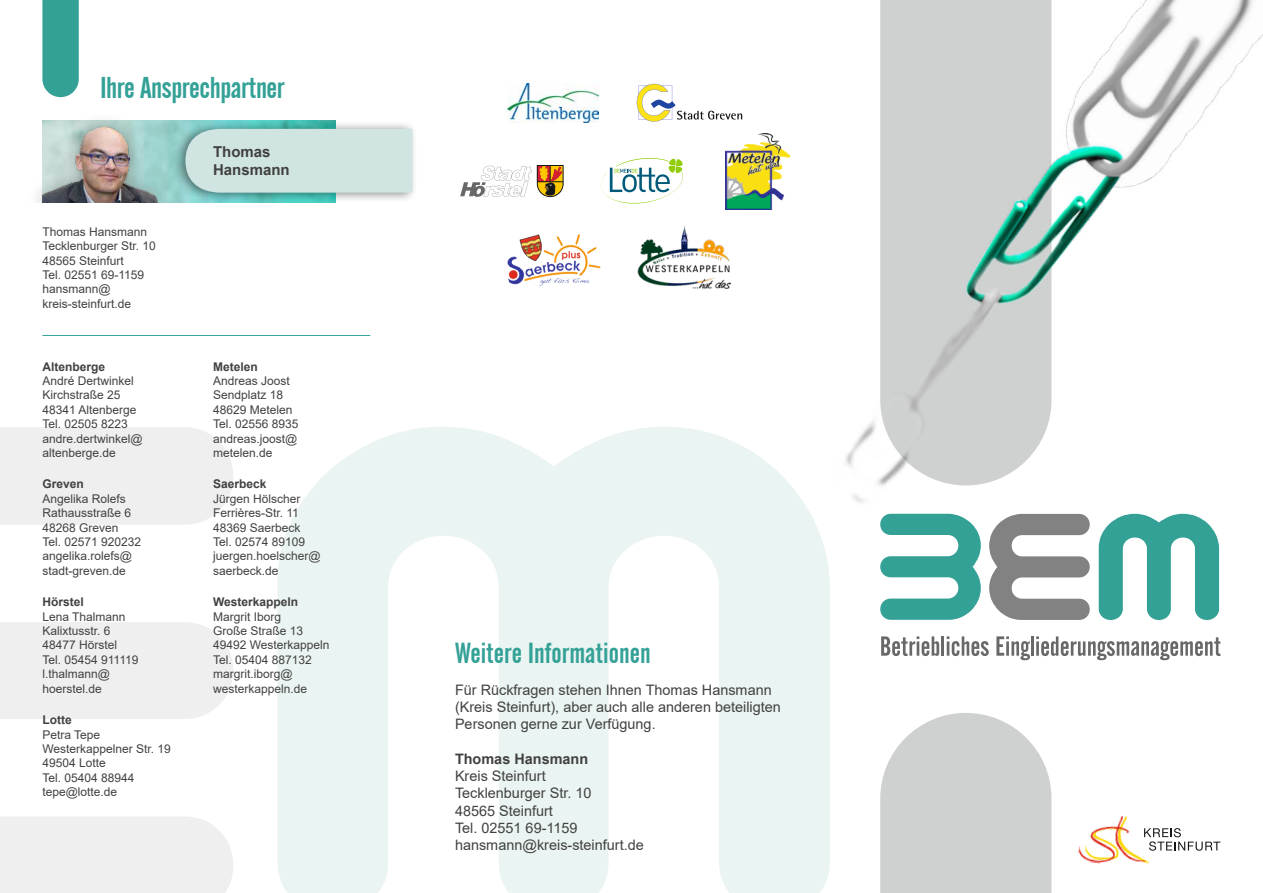
<style>
.page{position:relative;width:1263px;height:893px;background:#fff}
.page>*{position:absolute;margin:0;border:0;box-sizing:border-box;transform-origin:0 0}
.t1{font:30px "Alternate Gothic No 2 BT";letter-spacing:-.015em;color:#34a197}
.t2{font:28.8px "Alternate Gothic No 2 BT";color:#34a197}
.t3{font:700 15px/18px "Arial";color:#414140}
.t4{font:14.4px/17.2px "Arial";color:#414140}
.t5{font:700 14.4px "Arial";color:#414140}
.t6{font:12px/14.4px "Arial";color:#414140}
.t7{font:700 12px "Arial";color:#414140}
</style>
<div class="page">
<svg style="left:277px;top:427px;width:553px;height:466px;fill:#eaf4f2"></svg>
<svg style="left:0;top:427px;width:233px;height:466px;fill:#efefef"></svg>
<svg style="left:42px;top:0;width:37px;height:97px;background:#3fa69c"></svg>
<svg style="left:881px;top:636px;width:58px;height:20px"></svg>
<hr style="left:941px;top:636px;width:3px;height:20px;background:#686868">
<svg style="left:947px;top:636px;width:42px;height:20px"></svg>
<svg style="left:996px;top:636px;width:34px;height:24px"></svg>
<hr style="left:1031px;top:636px;width:3px;height:20px;background:#686868">
<svg style="left:1036px;top:636px;width:184px;height:24px"></svg>
<svg style="left:880px;top:713px;width:171px;height:180px;background:#d3d4d4"></svg>
<svg style="left:1156px;top:828px;width:64px;height:23px"></svg>
<img style="left:1078px;top:816px;width:78px;height:48px">
<img style="left:620px;top:0;width:643px;height:618px">
<div style="left:27px;top:112px;width:146px;height:108px;background:#151616;opacity:.35"></div>
<img style="left:42px;top:120px;width:122px;height:83px">
<div style="left:172px;top:121px;width:245px;height:82px;background:#151616;opacity:.5"></div>
<div style="left:185px;top:129px;width:227px;height:64px;background:#d0e5e2"></div>
<div style="left:213px;top:146px;width:159px;height:29px;background:#d0e5e2"></div>
<svg style="left:635px;top:83px;width:107px;height:40px"></svg>
<img style="left:507px;top:234px;width:94px;height:52px">
<img style="left:637px;top:226px;width:93px;height:62px">
<div style="left:31px;top:203px;width:323px;height:19px;background:#fff"></div>
<img style="left:507px;top:83px;width:91px;height:40px">
<img style="left:725px;top:134px;width:64px;height:76px">
<hr style="left:42px;top:335px;width:328px;height:1px;background:#34a197">
<svg style="left:601px;top:158px;width:83px;height:46px"></svg>
<svg style="left:460px;top:165px;width:103px;height:32px"></svg>
<h1 class="t1" style="left:100px;top:71px;width:186px">Ihre Ansprechpartner</h1>
<p class="t6" style="left:42px;top:224px;width:115px">Thomas Hansmann<br>Tecklenburger Str. 10<br>48565 Steinfurt<br>Tel. 02551 69-1159 hansmann@ kreis-steinfurt.de</p>
<p class="t7" style="left:42px;top:358px;width:64px">Altenberge</p>
<p class="t6" style="left:42px;top:374px;width:102px">André Dertwinkel<br>Kirchstraße 25<br>48341 Altenberge<br>Tel. 02505 8223 andre.dertwinkel@ altenberge.de</p>
<p class="t7" style="left:42px;top:476px;width:43px">Greven</p>
<p class="t6" style="left:42px;top:491px;width:100px">Angelika Rolefs<br>Rathausstraße 6<br>48268 Greven<br>Tel. 02571 920232 angelika.rolefs@ stadt-greven.de</p>
<p class="t7" style="left:42px;top:594px;width:43px">Hörstel</p>
<p class="t6" style="left:42px;top:609px;width:98px">Lena Thalmann<br>Kalixtusstr. 6<br>48477 Hörstel<br>Tel. 05454 911119 l.thalmann@ hoerstel.de</p>
<p class="t7" style="left:42px;top:711px;width:31px">Lotte</p>
<p class="t6" style="left:42px;top:727px;width:130px">Petra Tepe<br>Westerkappelner Str. 19<br>49504 Lotte<br>Tel. 05404 88944 tepe@lotte.de</p>
<p class="t3" style="left:213px;top:143px;width:78px">Thomas<br>Hansmann</p>
<p class="t7" style="left:213px;top:358px;width:46px">Metelen</p>
<p class="t6" style="left:213px;top:374px;width:87px">Andreas Joost<br>Sendplatz 18<br>48629 Metelen<br>Tel. 02556 8935 andreas.joost@ metelen.de</p>
<p class="t7" style="left:213px;top:476px;width:55px">Saerbeck</p>
<p class="t6" style="left:213px;top:491px;width:109px">Jürgen Hölscher<br>Ferrières-Str. 11<br>48369 Saerbeck<br>Tel. 02574 89109 juergen.hoelscher@ saerbeck.de</p>
<p class="t7" style="left:213px;top:594px;width:87px">Westerkappeln</p>
<p class="t6" style="left:213px;top:609px;width:118px">Margrit Iborg<br>Große Straße 13<br>49492 Westerkappeln<br>Tel. 05404 887132 margrit.iborg@ westerkappeln.de</p>
<h2 class="t2" style="left:455px;top:637px;width:197px">Weitere Informationen</h2>
<p class="t4" style="left:455px;top:681px;width:327px">Für Rückfragen stehen Ihnen Thomas Hansmann (Kreis Steinfurt), aber auch alle anderen beteiligten<br>Personen gerne zur Verfügung.</p>
<p class="t5" style="left:455px;top:749px;width:135px">Thomas Hansmann</p>
<p class="t4" style="left:455px;top:767px;width:190px">Kreis Steinfurt<br>Tecklenburger Str. 10<br>48565 Steinfurt<br>Tel. 02551 69-1159 hansmann@kreis-steinfurt.de</p>
</div>
